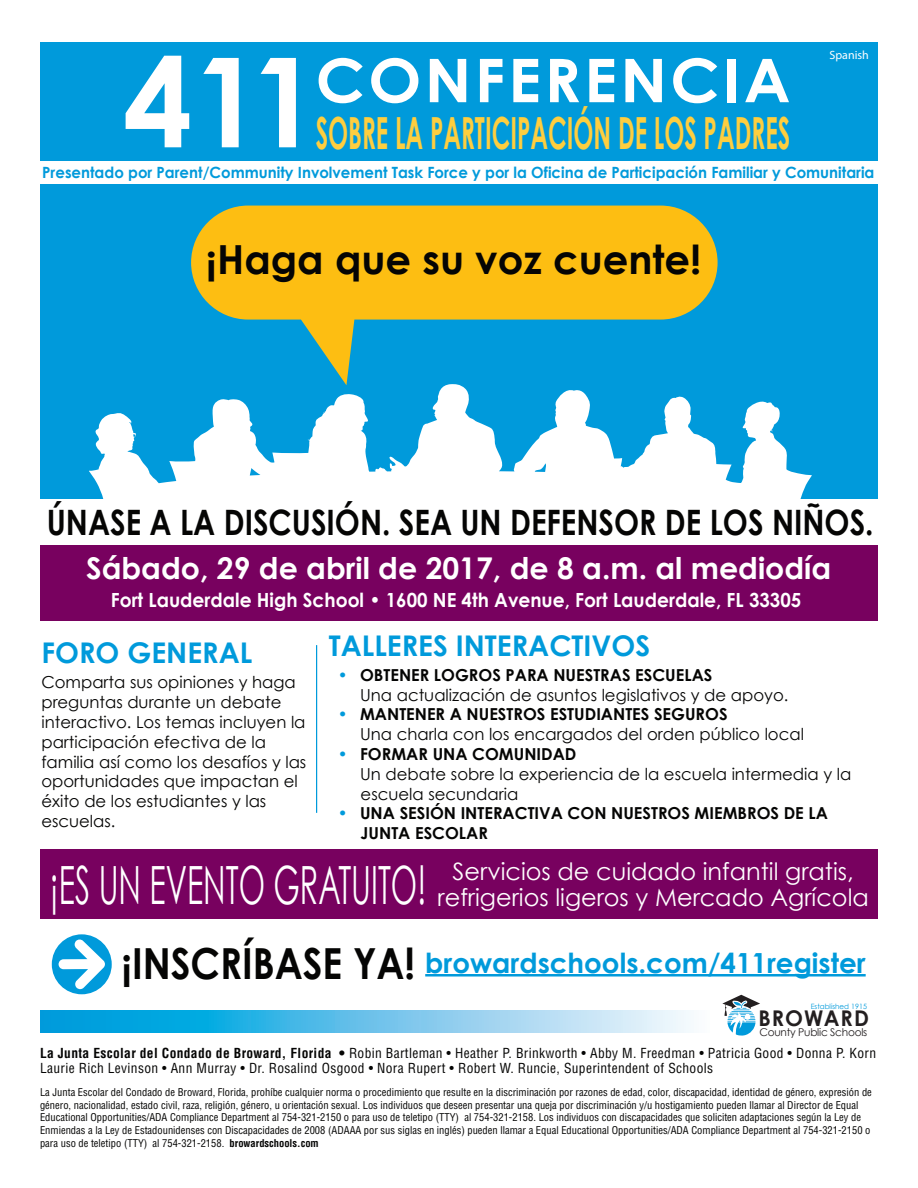
<style>
.page{position:relative;width:918px;height:1188px;background:#fff}
.page>*{position:absolute;margin:0;border:0;box-sizing:border-box;transform-origin:0 0}
.t1{font:700 124.5px "Century Gothic";color:#fff}
.t2{font:700 60.3px "Century Gothic";letter-spacing:.05em;color:#fff;scale:1.05 1}
.t3{font:700 44.25px "Century Gothic";color:#fece3f;scale:.54 1}
.t4{font:700 40.05px "Century Gothic";color:#050504}
.t5{font:700 34.95px "Century Gothic";color:#050504;scale:.85 1}
.t6{font:700 30px "Century Gothic";color:#fff}
.t7{font:700 28.5px "Century Gothic";color:#009adb}
.t8{font:700 27.75px "Century Gothic";color:#009adb}
.t9{font:24px/25.5px "Century Gothic";color:#fff}
.t10{font:700 21.6px "Century Gothic";letter-spacing:.05em;color:#231f20}
.t11{font:700 19.5px "Century Gothic";color:#fff;scale:.96 1}
.t12{font:16.5px/19.8px "Century Gothic";color:#050504}
.t13{font:700 16.5px/19.8px "Century Gothic";color:#050504}
.t14{font:700 15.45px "Century Gothic";color:#009adb}
.t15{font:condensed 13.5px/15px "Helvetica";letter-spacing:.025em;color:#050504}
.t16{font:12px "Myriad Pro";color:#fff}
.t17{font:10.65px "Century Gothic";letter-spacing:-.025em;color:#231f20}
.t18{font:condensed 10.5px/12.6px "Helvetica";color:#050504}
.t19{font:7.35px "Century Gothic";color:#009adb}
.s1{font-weight:700;color:#009adb}
.s2{font-weight:700}
.s3{color:#009adb}
.s4{font-size:52.8px}
.s5{font-size:42.9px;color:#050504}
</style>
<div class="page">
<div style="left:40px;top:42px;width:838px;height:119px;background:#009adb"></div>
<div style="left:40px;top:545px;width:838px;height:76px;background:#78015f"></div>
<div style="left:40px;top:850px;width:838px;height:69px;background:#78015f"></div>
<div style="left:40px;top:185px;width:838px;height:314px;background:#009adb"></div>
<svg style="left:89px;top:385px;width:723px;height:114px;fill:#fff"></svg>
<hr style="left:316px;top:645px;width:1px;height:168px;background:#009adb">
<svg style="left:722px;top:995px;width:38px;height:41px"></svg>
<svg style="left:40px;top:1011px;width:651px;height:22px;background:#65c3ea"></svg>
<div style="left:52px;top:934px;width:60px;height:60px;background:#009adb;border-radius:50%"></div>
<svg style="left:59px;top:939px;width:46px;height:50px"></svg>
<hr style="left:425px;top:974px;width:441px;height:3px;background:#009adb">
<svg style="left:191px;top:206px;width:527px;height:179px;fill:#fdbe12"></svg>
<h1 class="t1" style="left:123px;top:24px;width:198px">411</h1>
<h2 class="t2" style="left:316px;top:42px;width:454px">CONFERENCIA</h2>
<h3 class="t3" style="left:316px;top:105px;width:880px">SOBRE LA PARTICIPACIÓN DE LOS PADRES</h3>
<p class="t16" style="left:830px;top:47px;width:41px">Spanish</p>
<h3 class="t14" style="left:42px;top:163px;width:834px">Presentado por Parent/Community Involvement Task Force y por la Oficina de Participación Familiar y Comunitaria</h3>
<h3 class="t4" style="left:206px;top:234px;width:497px">¡Haga que su voz cuente!</h3>
<h3 class="t5" style="left:47px;top:500px;width:974px">ÚNASE A LA DISCUSIÓN. SEA UN DEFENSOR DE LOS NIÑOS.</h3>
<h3 class="t6" style="left:86px;top:549px;width:747px">Sábado, 29 de abril de 2017, de 8 a.m. al mediodía</h3>
<h3 class="t11" style="left:111px;top:588px;width:721px">Fort Lauderdale High School • 1600 NE 4th Avenue, Fort Lauderdale, FL 33305</h3>
<h3 class="t7" style="left:41px;top:635px;width:212px">FORO GENERAL</h3>
<h3 class="t12" style="left:41px;top:672px;width:266px">Comparta sus opiniones y haga preguntas durante un debate interactivo. Los temas incluyen la participación efectiva de la familia así como los desafíos y las oportunidades que impactan el éxito de los estudiantes y las escuelas.</h3>
<h3 class="t7" style="left:329px;top:627px;width:323px">TALLERES INTERACTIVOS</h3>
<h3 class="t12" style="left:360px;top:665px;width:430px;text-indent:-22px"><span class="s1">•</span> <span class="s2">OBTENER LOGROS PARA NUESTRAS ESCUELAS<br></span>Una actualización de asuntos legislativos y de apoyo.</h3>
<h3 class="t12" style="left:360px;top:704px;width:445px;text-indent:-22px"><span class="s1">•</span> <span class="s2">MANTENER A NUESTROS ESTUDIANTES SEGUROS<br></span>Una charla con los encargados del orden público local</h3>
<h3 class="t12" style="left:360px;top:744px;width:493px;text-indent:-22px"><span class="s1">•</span> <span class="s2">FORMAR UNA COMUNIDAD<br></span>Un debate sobre la experiencia de la escuela intermedia y la escuela secundaria</h3>
<h3 class="t13" style="left:361px;top:803px;width:469px;text-indent:-23px"><span class="s3">•</span> UNA SESIÓN INTERACTIVA CON NUESTROS MIEMBROS DE LA<br>JUNTA ESCOLAR</h3>
<h3 class="t9" style="left:50px;top:859px;width:820px;text-indent:403px">Servicios de cuidado infantil gratis, <span class="s4">¡ES UN EVENTO GRATUITO!</span> refrigerios ligeros y Mercado Agrícola</h3>
<h3 class="t8" style="left:122px;top:945px;width:746px"><span class="s5">¡INSCRÍBASE YA!</span> browardschools.com/411register</h3>
<p class="t19" style="left:811px;top:1002px;width:58px">Established 1915</p>
<h3 class="t10" style="left:758px;top:1005px;width:112px">BROWARD</h3>
<p class="t17" style="left:759px;top:1026px;width:109px">County Public Schools</p>
<p class="t15" style="left:40px;top:1045px;width:838px"><span class="s2">La Junta Escolar del Condado de Broward, Florida •</span> Robin Bartleman • Heather P. Brinkworth • Abby M. Freedman • Patricia Good • Donna P. Korn<br>Laurie Rich Levinson • Ann Murray • Dr. Rosalind Osgood • Nora Rupert • Robert W. Runcie, Superintendent of Schools</p>
<p class="t18" style="left:40px;top:1086px;width:833px">La Junta Escolar del Condado de Broward, Florida, prohíbe cualquier norma o procedimiento que resulte en la discriminación por razones de edad, color, discapacidad, identidad de género, expresión de género, nacionalidad, estado civil, raza, religión, género, u orientación sexual. Los individuos que deseen presentar una queja por discriminación y/u hostigamiento pueden llamar al Director de Equal Educational Opportunities/ADA Compliance Department al 754-321-2150 o para uso de teletipo (TTY) al 754-321-2158. Los individuos con discapacidades que soliciten adaptaciones según la Ley de Enmiendas a la Ley de Estadounidenses con Discapacidades de 2008 (ADAAA por sus siglas en inglés) pueden llamar a Equal Educational Opportunities/ADA Compliance Department al 754-321-2150 o para uso de teletipo (TTY) al 754-321-2158. <span class="s2">browardschools.com</span></p>
</div>
